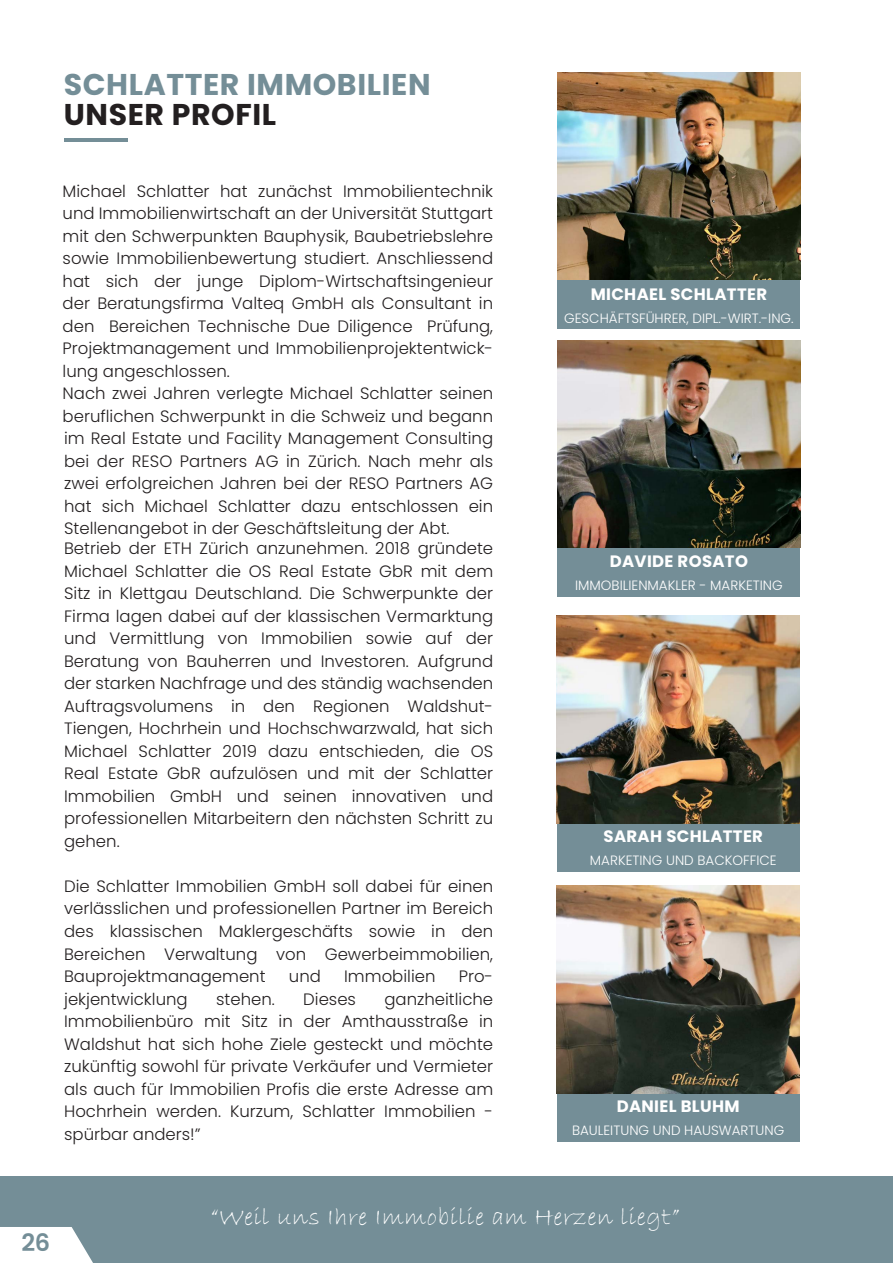
<style>
.page{position:relative;width:893px;height:1263px;background:#fff}
.page>*{position:absolute;margin:0;border:0;box-sizing:border-box;transform-origin:0 0}
.t1{font:700 30px "Poppins";letter-spacing:.02em;color:#748e97}
.t2{font:700 30px "Poppins";letter-spacing:.02em;color:#231f20}
.t3{font:25.5px "Bradley Hand ITC";letter-spacing:.02em;color:#fff}
.t4{font:600 24px "Poppins";color:#748e97}
.t5{font:300 16.5px/22.5px "Poppins";color:#231f20;text-align:justify}
.t6{font:700 16.5px "Poppins";letter-spacing:.02em;color:#fff}
.t7{font:300 13.5px "Poppins";color:#fff}
</style>
<div class="page">
<div style="left:0;top:1176px;width:893px;height:87px;background:#748e97"></div>
<svg style="left:0;top:1227px;width:93px;height:36px;background:#eff2f3"></svg>
<hr style="left:64px;top:139px;width:64px;height:3px;background:#748e97">
<div style="left:558px;top:276px;width:242px;height:53px;background:#748e97"></div>
<div style="left:558px;top:540px;width:242px;height:56px;background:#748e97"></div>
<img style="left:558px;top:340px;width:242px;height:208px">
<div style="left:557px;top:819px;width:242px;height:53px;background:#748e97"></div>
<img style="left:557px;top:616px;width:242px;height:207px">
<div style="left:557px;top:1089px;width:242px;height:53px;background:#748e97"></div>
<img style="left:557px;top:886px;width:242px;height:207px">
<img style="left:558px;top:72px;width:242px;height:208px">
<h1 class="t1" style="left:64px;top:68px;width:368px">SCHLATTER IMMOBILIEN</h1>
<h1 class="t2" style="left:64px;top:98px;width:214px">UNSER PROFIL</h1>
<p class="t5" style="left:63px;top:180px;width:432px;text-align:left">Michael Schlatter hat zunächst Immobilientechnik und Immobilienwirtschaft an der Universität Stuttgart mit den Schwerpunkten Bauphysik, Baubetriebslehre sowie Immobilienbewertung studiert. Anschliessend hat sich der junge Diplom-Wirtschaftsingenieur der Beratungsfirma Valteq GmbH als Consultant in den Bereichen Technische Due Diligence Prüfung, Projektmanagement und Immobilienprojektentwick&shy;lung angeschlossen.<br>Nach zwei Jahren verlegte Michael Schlatter seinen beruflichen Schwerpunkt in die Schweiz und begann im Real Estate und Facility Management Consulting bei der RESO Partners AG in Zürich. Nach mehr als zwei erfolgreichen Jahren bei der RESO Partners AG hat sich Michael Schlatter dazu entschlossen ein Stellenangebot in der Geschäftsleitung der Abt.</p>
<p class="t5" style="left:64px;top:538px;width:431px">Betrieb der ETH Zürich anzunehmen. 2018 gründete Michael Schlatter die OS Real Estate GbR mit dem Sitz in Klettgau Deutschland. Die Schwerpunkte der Firma lagen dabei auf der klassischen Vermarktung und Vermittlung von Immobilien sowie auf der Beratung von Bauherren und Investoren. Aufgrund der starken Nachfrage und des ständig wachsenden Auftragsvolumens in den Regionen Waldshut-Tiengen, Hochrhein und Hochschwarzwald, hat sich Michael Schlatter 2019 dazu entschieden, die OS Real Estate GbR aufzulösen und mit der Schlatter Immobilien GmbH und seinen innovativen und professionellen Mitarbeitern den nächsten Schritt zu gehen.</p>
<p class="t5" style="left:64px;top:875px;width:431px">Die Schlatter Immobilien GmbH soll dabei für einen verlässlichen und professionellen Partner im Bereich des klassischen Maklergeschäfts sowie in den Bereichen Verwaltung von Gewerbeimmobilien, Bauprojektmanagement</p>
<p class="t5" style="left:289px;top:965px;width:34px">und</p>
<p class="t5" style="left:344px;top:965px;width:93px">Immobilien</p>
<p class="t5" style="left:459px;top:965px;width:36px">Pro-</p>
<p class="t5" style="left:64px;top:988px;width:125px">jekjentwicklung</p>
<p class="t5" style="left:216px;top:988px;width:60px">stehen.</p>
<p class="t5" style="left:303px;top:988px;width:54px">Dieses</p>
<p class="t5" style="left:64px;top:988px;width:431px;text-indent:320px">ganzheitliche Immobilienbüro mit Sitz in der Amthausstraße in Waldshut hat sich hohe Ziele gesteckt und möchte zukünftig sowohl für private Verkäufer und Vermieter als auch für Immobilien Profis die erste Adresse am Hochrhein werden. Kurzum, Schlatter Immobilien - spürbar anders!”</p>
<p class="t6" style="left:591px;top:285px;width:178px">MICHAEL SCHLATTER</p>
<p class="t7" style="left:564px;top:310px;width:231px">GESCHÄFTSFÜHRER, DIPL.-WIRT.-ING.</p>
<p class="t6" style="left:610px;top:552px;width:140px">DAVIDE ROSATO</p>
<p class="t7" style="left:575px;top:577px;width:209px">IMMOBILIENMAKLER - MARKETING</p>
<p class="t6" style="left:604px;top:827px;width:161px">SARAH SCHLATTER</p>
<p class="t7" style="left:590px;top:852px;width:188px">MARKETING UND BACKOFFICE</p>
<p class="t6" style="left:617px;top:1097px;width:124px">DANIEL BLUHM</p>
<p class="t7" style="left:572px;top:1122px;width:214px">BAULEITUNG UND HAUSWARTUNG</p>
<h3 class="t4" style="left:21px;top:1228px;width:30px">26</h3>
<h2 class="t3" style="left:210px;top:1204px;width:471px">“Weil uns Ihre Immobilie am Herzen liegt”</h2>
</div>
